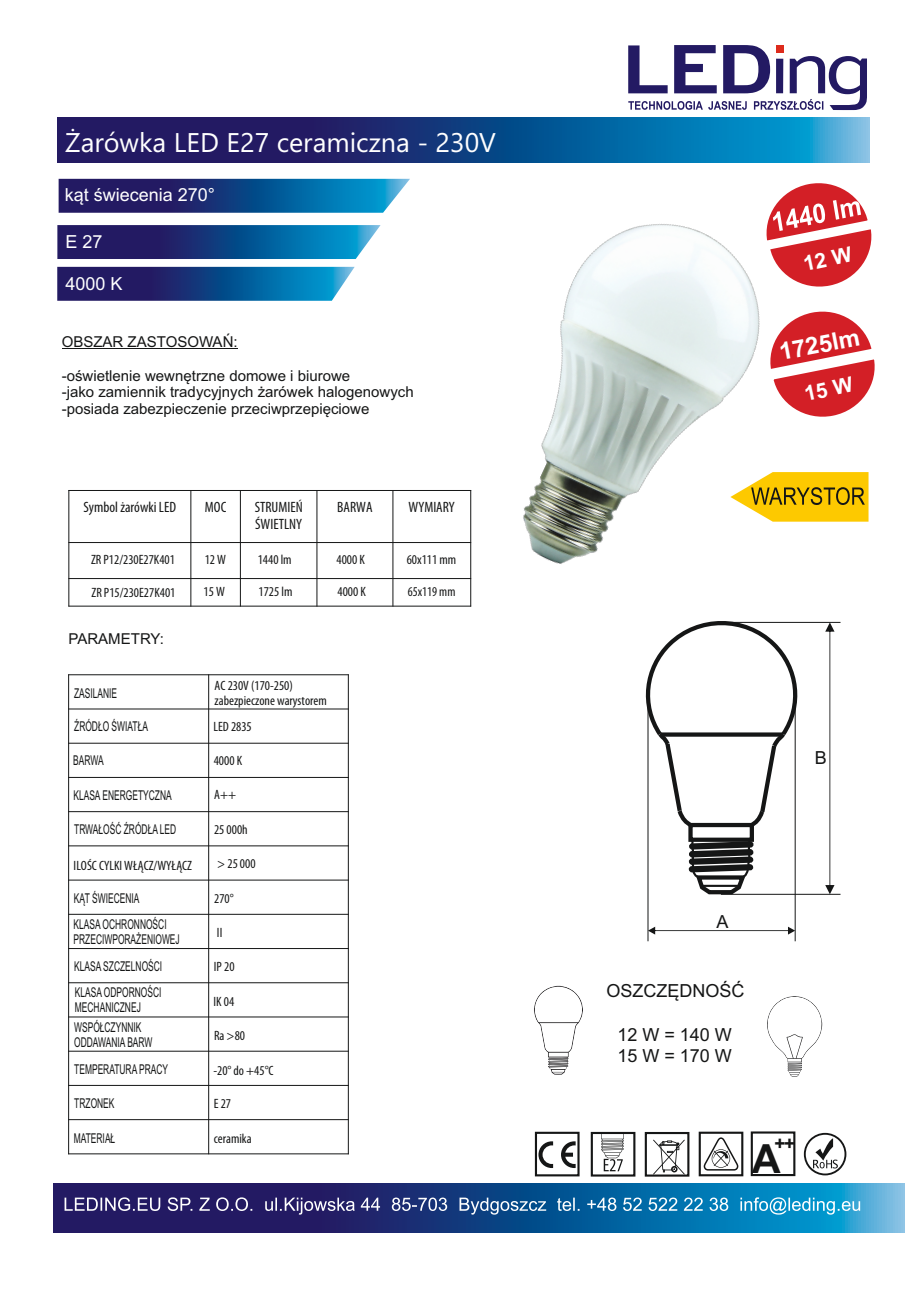
<style>
.page{position:relative;width:919px;height:1289px;background:#fff}
.page>*{position:absolute;margin:0;border:0;box-sizing:border-box;transform-origin:0 0}
.t1{font:700 40.2px "Arial";color:#151616}
.t2{font:27px "Ebrima";color:#fff}
.t3{font:700 24px "Arial";color:#fff}
.t4{font:700 18.75px "Arial";color:#151616}
.t5{font:18px/20.1px "Arial";color:#151616}
.t6{font:18px "Arial";color:#fff}
.t7{font:15px/16.8px "Arial";color:#151616}
.t8{font:condensed 15px/16.8px "Myriad Pro";color:#151616}
.t9{font:13.5px/26.2px "Arial";color:#151616;scale:.62 1}
.t10{font:condensed 13.5px/15.1px "Myriad Pro";color:#151616}
.t11{font:condensed 13.5px "Myriad Pro";color:#151616;scale:.96 1}
</style>
<div class="page">
<svg style="left:767px;top:996px;width:55px;height:80px"></svg>
<div style="left:644px;top:1131px;width:45px;height:45px;border:2px solid #151616"></div>
<svg style="left:803px;top:1132px;width:43px;height:43px"></svg>
<div style="left:535px;top:1131px;width:44px;height:45px;border:2px solid #151616"></div>
<svg style="left:538px;top:1141px;width:37px;height:26px"></svg>
<div style="left:590px;top:1131px;width:45px;height:45px;border:2px solid #151616"></div>
<svg style="left:601px;top:1133px;width:23px;height:38px"></svg>
<svg style="left:653px;top:1139px;width:31px;height:35px"></svg>
<div style="left:698px;top:1131px;width:45px;height:45px;border:2px solid #151616"></div>
<svg style="left:703px;top:1137px;width:35px;height:33px"></svg>
<div style="left:750px;top:1131px;width:45px;height:45px;border:2px solid #151616"></div>
<svg style="left:628px;top:45px;width:238px;height:65px"></svg>
<svg style="left:57px;top:117px;width:812px;height:46px;background:#184586"></svg>
<svg style="left:59px;top:179px;width:351px;height:34px;background:#1e4f8e"></svg>
<svg style="left:57px;top:225px;width:323px;height:34px;background:#1c4e8d"></svg>
<svg style="left:57px;top:267px;width:297px;height:34px;background:#1d4f8e"></svg>
<svg style="left:53px;top:1183px;width:851px;height:49px;background:#194e8e"></svg>
<svg style="left:65px;top:1197px;width:795px;height:17px;background:#436ca0"></svg>
<svg style="left:534px;top:985px;width:49px;height:89px"></svg>
<hr style="left:62px;top:348px;width:176px;height:1px;background:#151616">
<hr style="left:68px;top:674px;width:1px;height:480px;background:#151616">
<hr style="left:208px;top:674px;width:1px;height:480px;background:#151616">
<hr style="left:348px;top:674px;width:1px;height:480px;background:#151616">
<hr style="left:68px;top:1153px;width:281px;height:1px;background:#151616">
<hr style="left:68px;top:1119px;width:281px;height:1px;background:#151616">
<hr style="left:68px;top:1084px;width:281px;height:1px;background:#151616">
<hr style="left:68px;top:1050px;width:281px;height:1px;background:#151616">
<hr style="left:68px;top:1016px;width:281px;height:1px;background:#151616">
<hr style="left:68px;top:982px;width:281px;height:1px;background:#151616">
<hr style="left:68px;top:948px;width:281px;height:1px;background:#151616">
<hr style="left:68px;top:913px;width:281px;height:1px;background:#151616">
<hr style="left:68px;top:879px;width:281px;height:1px;background:#151616">
<hr style="left:68px;top:845px;width:281px;height:1px;background:#151616">
<hr style="left:68px;top:811px;width:281px;height:1px;background:#151616">
<hr style="left:68px;top:777px;width:281px;height:1px;background:#151616">
<hr style="left:68px;top:742px;width:281px;height:1px;background:#151616">
<hr style="left:68px;top:708px;width:281px;height:1px;background:#151616">
<hr style="left:68px;top:674px;width:281px;height:1px;background:#151616">
<hr style="left:68px;top:490px;width:1px;height:116px;background:#151616">
<hr style="left:190px;top:490px;width:1px;height:116px;background:#151616">
<hr style="left:240px;top:490px;width:1px;height:116px;background:#151616">
<hr style="left:316px;top:490px;width:1px;height:116px;background:#151616">
<hr style="left:392px;top:490px;width:1px;height:116px;background:#151616">
<hr style="left:68px;top:605px;width:403px;height:1px;background:#151616">
<hr style="left:68px;top:578px;width:403px;height:1px;background:#151616">
<hr style="left:68px;top:542px;width:403px;height:1px;background:#151616">
<hr style="left:68px;top:490px;width:403px;height:1px;background:#151616">
<hr style="left:720px;top:893px;width:120px;height:1px;background:#151616">
<hr style="left:794px;top:706px;width:1px;height:235px;background:#151616">
<hr style="left:647px;top:706px;width:1px;height:235px;background:#151616">
<svg style="left:648px;top:926px;width:147px;height:8px"></svg>
<div style="left:688px;top:910px;width:68px;height:18px;background:#fff"></div>
<svg style="left:645px;top:643px;width:189px;height:271px"></svg>
<img style="left:423px;top:150px;width:425px;height:493px">
<svg style="left:730px;top:472px;width:138px;height:49px;background:#e7c029"></svg>
<svg style="left:759px;top:171px;width:116px;height:257px"></svg>
<h2 class="t2" style="left:65px;top:132px;width:432px">Żarówka LED E27 ceramiczna - 230V</h2>
<h3 class="t6" style="left:65px;top:188px;width:152px">kąt świecenia 270°</h3>
<h3 class="t6" style="left:65px;top:234px;width:39px">E 27</h3>
<h3 class="t6" style="left:66px;top:277px;width:59px">4000 K</h3>
<p class="t7" style="left:62px;top:335px;width:177px">OBSZAR ZASTOSOWAŃ:</p>
<p class="t7" style="left:62px;top:368px;width:353px">-oświetlenie wewnętrzne domowe i biurowe<br>-jako zamiennik tradycyjnych żarówek halogenowych -posiada zabezpieczenie przeciwprzepięciowe</p>
<p class="t8" style="left:84px;top:500px;width:94px">Symbol żarówki LED</p>
<p class="t8" style="left:205px;top:500px;width:23px">MOC</p>
<p class="t8" style="left:255px;top:500px;width:49px">STRUMIEŃ<br>ŚWIETLNY</p>
<p class="t8" style="left:337px;top:500px;width:37px">BARWA</p>
<p class="t10" style="left:91px;top:553px;width:85px">ZR P12/230E27K401</p>
<p class="t10" style="left:91px;top:585px;width:85px">ZR P15/230E27K401</p>
<p class="t7" style="left:69px;top:631px;width:97px">PARAMETRY:</p>
<p class="t10" style="left:205px;top:553px;width:23px">12 W</p>
<p class="t10" style="left:258px;top:553px;width:35px">1440 lm</p>
<p class="t10" style="left:258px;top:585px;width:35px">1725 lm</p>
<p class="t10" style="left:203px;top:585px;width:23px">15 W</p>
<p class="t10" style="left:336px;top:553px;width:30px">4000 K</p>
<p class="t10" style="left:337px;top:585px;width:30px">4000 K</p>
<p class="t9" style="left:74px;top:681px;width:71px">ZASILANIE</p>
<p class="t9" style="left:74px;top:714px;width:120px">ŹRÓDŁO ŚWIATŁA</p>
<p class="t9" style="left:73px;top:748px;width:51px">BARWA</p>
<p class="t9" style="left:73px;top:783px;width:160px">KLASA ENERGETYCZNA</p>
<p class="t9" style="left:74px;top:817px;width:166px">TRWAŁOŚĆ ŹRÓDŁA LED</p>
<p class="t10" style="left:74px;top:858px;width:120px">ILOŚC CYLKI WŁĄCZ/WYŁĄCZ</p>
<p class="t9" style="left:74px;top:886px;width:108px">KĄT ŚWIECENIA</p>
<p class="t9" style="left:74px;top:917px;width:173px;line-height:15.1px">KLASA OCHRONNOŚCI<br>PRZECIWPORAŻENIOWEJ</p>
<p class="t9" style="left:74px;top:953px;width:143px">KLASA SZCZELNOŚCI<br>KLASA ODPORNOŚCI</p>
<p class="t9" style="left:74px;top:998px;width:110px;line-height:20.2px">MECHANICZNEJ<br>WSPÓŁCZYNNIK</p>
<p class="t9" style="left:74px;top:1030px;width:153px;line-height:26.7px">ODDAWANIA BARW<br>TEMPERATURA PRACY</p>
<p class="t9" style="left:74px;top:1091px;width:66px">TRZONEK</p>
<p class="t9" style="left:74px;top:1126px;width:68px">MATERIAŁ</p>
<p class="t10" style="left:215px;top:679px;width:114px">AC 230V (170-250) zabezpieczone warystorem</p>
<p class="t10" style="left:213px;top:719px;width:40px">LED 2835</p>
<p class="t10" style="left:214px;top:753px;width:30px">4000 K</p>
<p class="t10" style="left:214px;top:788px;width:23px">A++</p>
<p class="t10" style="left:214px;top:823px;width:35px">25 000h</p>
<p class="t10" style="left:217px;top:857px;width:40px">&gt; 25 000</p>
<p class="t10" style="left:214px;top:892px;width:21px">270°</p>
<p class="t10" style="left:217px;top:925px;width:7px">II</p>
<p class="t10" style="left:214px;top:959px;width:22px">IP 20</p>
<p class="t10" style="left:213px;top:994px;width:22px">IK 04</p>
<p class="t10" style="left:214px;top:1028px;width:32px">Ra &gt;80</p>
<p class="t10" style="left:213px;top:1063px;width:61px">-20° do +45°C</p>
<p class="t10" style="left:214px;top:1096px;width:19px">E 27</p>
<p class="t10" style="left:214px;top:1132px;width:39px">ceramika</p>
<p class="t8" style="left:408px;top:500px;width:48px">WYMIARY</p>
<p class="t10" style="left:406px;top:553px;width:51px">60x111 mm</p>
<p class="t11" style="left:408px;top:586px;width:51px">65x119 mm</p>
<h3 class="t3" style="left:777px;top:343px;width:83px;rotate:-11deg">1725lm</h3>
<h3 class="t5" style="left:814px;top:749px;width:14px">B</h3>
<h3 class="t5" style="left:716px;top:913px;width:14px">A</h3>
<h3 class="t5" style="left:606px;top:982px;width:139px">OSZCZĘDNOŚĆ</h3>
<h3 class="t5" style="left:617px;top:1026px;width:116px">12 W = 140 W<br>15 W = 170 W</h3>
<h3 class="t4" style="left:774px;top:1136px;width:22px">++</h3>
<h1 class="t1" style="left:751px;top:1144px;width:31px">A</h1>
</div>
